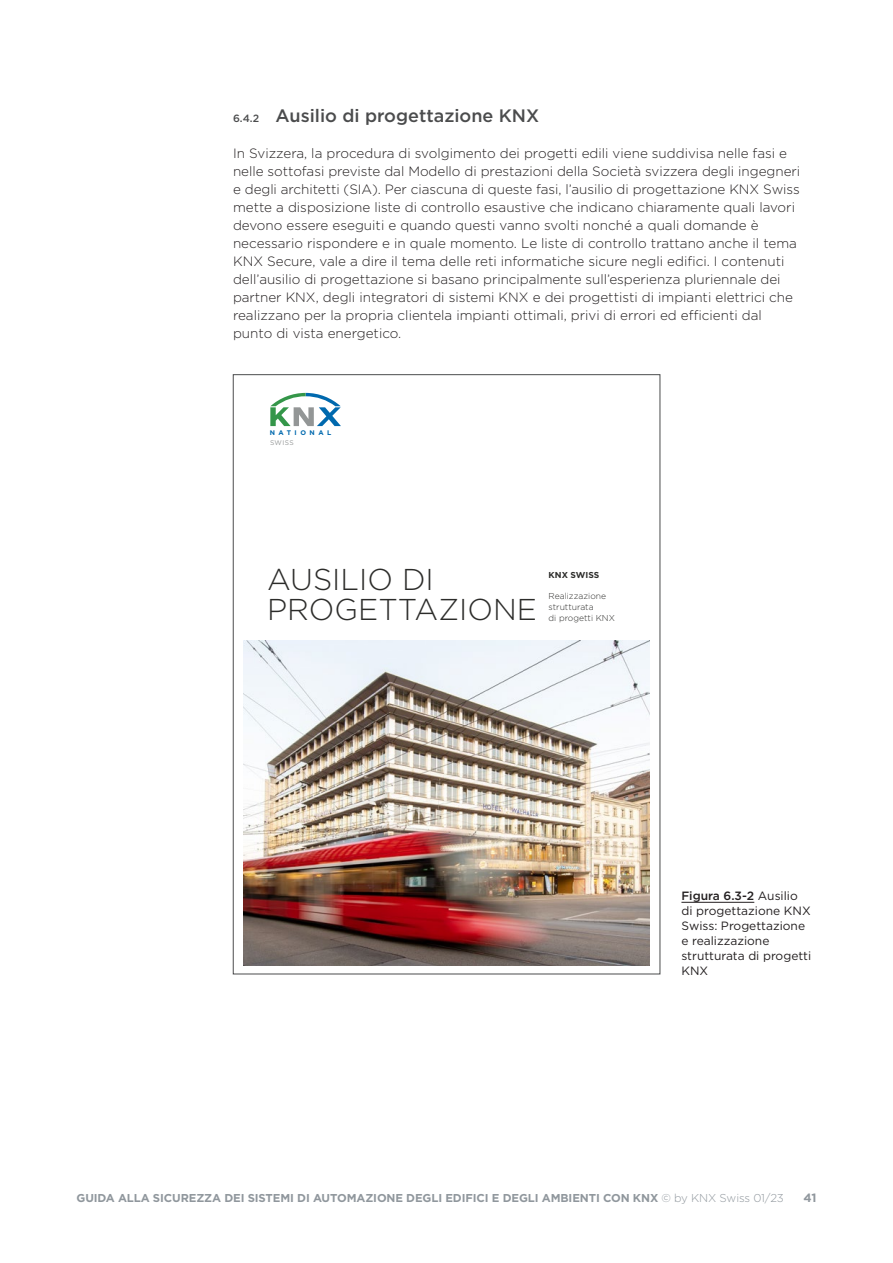
<style>
.page{position:relative;width:893px;height:1263px;background:#fff}
.page>*{position:absolute;margin:0;border:0;box-sizing:border-box;transform-origin:0 0}
.t1{font:300 30.15px/30.9px "Gotham";color:#2c2c2a}
.t2{font:500 18px "Gotham";color:#4b4c4d}
.t3{font:300 13.5px/18px "Gotham";color:#231f20}
.t4{font:12px/15px "Gotham";color:#231f20}
.t5{font:700 12px "Gotham";color:#90979d}
.t6{font:700 11.4px "Gotham";letter-spacing:-.01em;color:#90979d}
.t7{font:300 8.55px/10.8px "Gotham";color:#2c2c2a}
.t8{font:700 8.55px "Gotham";color:#2c2c2a}
.t9{font:700 6.75px "Gotham";letter-spacing:.52em;color:#0069ae}
.t10{font:6.75px "Gotham";letter-spacing:.06em;color:#939696}
.s1{font-size:10.5px}
.s2{font-weight:500}
.s3{font-weight:300}
</style>
<div class="page">
<img style="left:243px;top:641px;width:407px;height:325px">
<svg style="left:270px;top:393px;width:71px;height:33px"></svg>
<hr style="left:681px;top:902px;width:73px;height:1px;background:#231f20">
<h2 class="t2" style="left:233px;top:104px;width:308px"><span class="s1">6.4.2</span> Ausilio di progettazione KNX</h2>
<p class="t3" style="left:233px;top:144px;width:569px">In Svizzera, la procedura di svolgimento dei progetti edili viene suddivisa nelle fasi e nelle sottofasi previste dal Modello di prestazioni della Società svizzera degli ingegneri e degli architetti (SIA). Per ciascuna di queste fasi, l’ausilio di progettazione KNX Swiss mette a disposizione liste di controllo esaustive che indicano chiaramente quali lavori devono essere eseguiti e quando questi vanno svolti nonché a quali domande è necessario rispondere e in quale momento. Le liste di controllo trattano anche il tema KNX Secure, vale a dire il tema delle reti informatiche sicure negli edifici. I contenuti dell’ausilio di progettazione si basano principalmente sull’esperienza pluriennale dei partner KNX, degli integratori di sistemi KNX e dei progettisti di impianti elettrici che realizzano per la propria clientela impianti ottimali, privi di errori ed efficienti dal punto di vista energetico.</p>
<p class="t9" style="left:270px;top:429px;width:63px">NATIONAL</p>
<p class="t10" style="left:270px;top:438px;width:25px">SWISS</p>
<h1 class="t1" style="left:267px;top:563px;width:271px">AUSILIO DI<br>PROGETTAZIONE</h1>
<p class="t8" style="left:549px;top:569px;width:52px">KNX SWISS</p>
<p class="t7" style="left:549px;top:590px;width:68px">Realizzazione strutturata<br>di progetti KNX</p>
<p class="t4" style="left:681px;top:888px;width:131px"><span class="s2">Figura 6.3-2</span> Ausilio di progettazione KNX<br>Swiss: Progettazione e realizzazione strutturata di progetti<br>KNX</p>
<p class="t6" style="left:77px;top:1191px;width:709px">GUIDA ALLA SICUREZZA DEI SISTEMI DI AUTOMAZIONE DEGLI EDIFICI E DEGLI AMBIENTI CON KNX <span class="s3">© by KNX Swiss 01/23</span></p>
<p class="t5" style="left:803px;top:1190px;width:15px">41</p>
</div>
